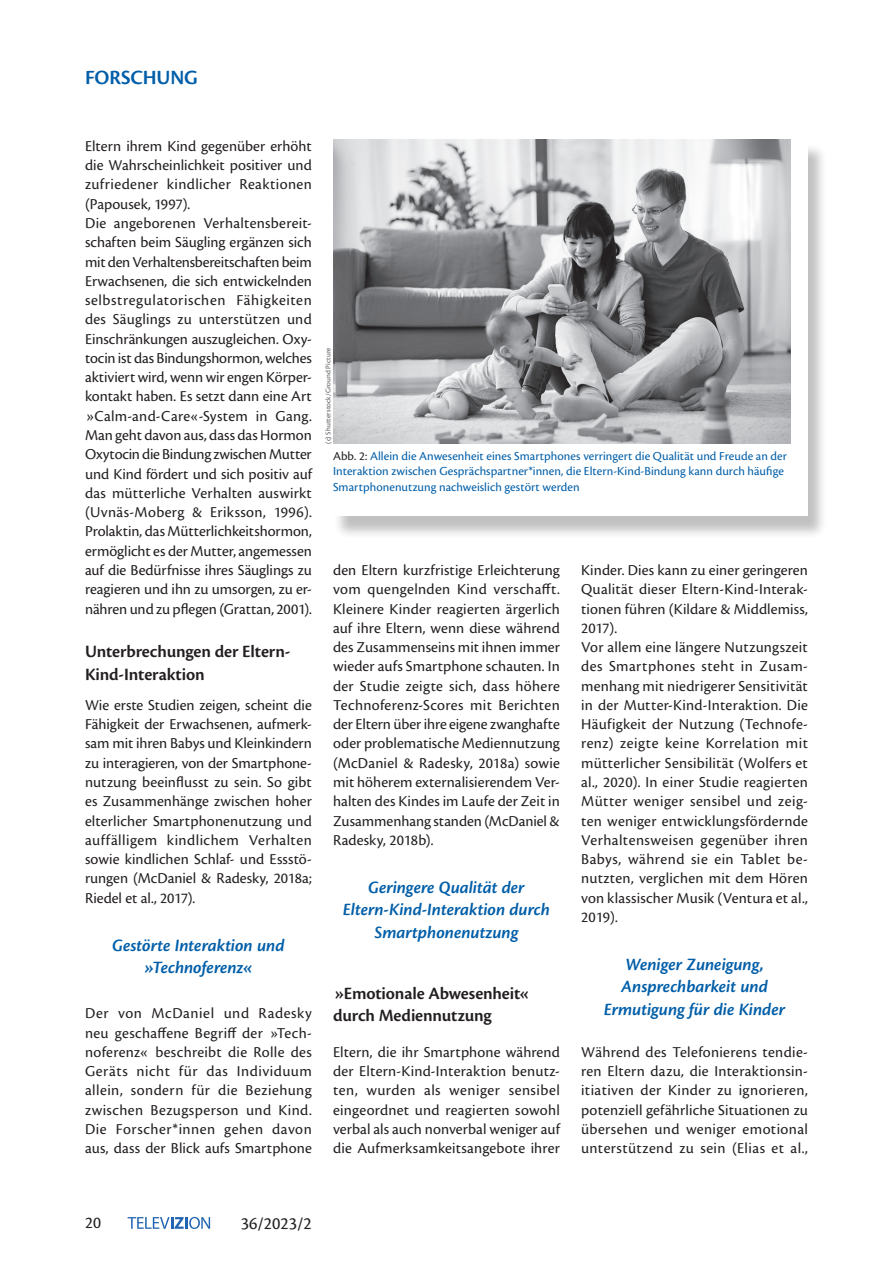
<style>
.page{position:relative;width:893px;height:1263px;background:#fff}
.page>*{position:absolute;margin:0;border:0;box-sizing:border-box;transform-origin:0 0}
.t1{font:600 21px "Cronos Pro";letter-spacing:-.005em;color:#005ea8}
.t2{font:italic 600 18px/22.5px "Cronos Pro";letter-spacing:-.005em;color:#005ea8;text-align:center}
.t3{font:600 18px/22.5px "Cronos Pro";letter-spacing:-.01em;color:#231f20}
.t4{font:18px "Cronos Pro";color:#231f20}
.t5{font:17.25px "Cronos Pro";color:#231f20}
.t6{font:15.75px/19.4px "Cronos Pro";letter-spacing:.01em;color:#231f20;text-align:justify}
.t7{font:12.75px/15.3px "Cronos Pro";letter-spacing:.005em;color:#005ea8}
.t8{font:7.5px "Cronos Pro";letter-spacing:.015em;color:#57585a}
.s1{color:#231f20}
</style>
<div class="page">
<svg style="left:128px;top:1217px;width:82px;height:12px"></svg>
<div style="left:334px;top:144px;width:493px;height:395px;background:#231f20;opacity:.28"></div>
<div style="left:333px;top:139px;width:475px;height:377px;background:#fff"></div>
<img style="left:333px;top:139px;width:458px;height:305px">
<h1 class="t1" style="left:85px;top:65px;width:114px">FORSCHUNG</h1>
<p class="t6" style="left:85px;top:136px;width:228px;text-align:left">Eltern ihrem Kind gegenüber erhöht die Wahrscheinlichkeit positiver und zufriedener kindlicher Reaktionen (Papousek, 1997).<br>Die angeborenen Verhaltensbereit&shy;schaften beim Säugling ergänzen sich mit den Verhaltensbereitschaften beim Erwachsenen, die sich entwickelnden selbstregulatorischen Fähigkeiten des Säuglings zu unterstützen und Einschränkungen auszugleichen. Oxy&shy;tocin ist das Bindungshormon, welches aktiviert wird, wenn wir engen Körper&shy;kontakt haben. Es setzt dann eine Art »Calm-and-Care«-System in Gang.<br>Man geht davon aus, dass das Hormon Oxytocin die Bindung zwischen Mutter und Kind fördert und sich positiv auf das mütterliche Verhalten auswirkt (Uvnäs-Moberg &amp; Eriksson, 1996).<br>Prolaktin, das Mütterlichkeitshormon, ermöglicht es der Mutter, angemessen auf die Bedürfnisse ihres Säuglings zu reagieren und ihn zu umsorgen, zu er&shy;nähren und zu pflegen (Grattan, 2001).</p>
<p class="t3" style="left:85px;top:641px;width:207px">Unterbrechungen der Eltern-<br>Kind-Interaktion</p>
<p class="t6" style="left:85px;top:695px;width:228px">Wie erste Studien zeigen, scheint die Fähigkeit der Erwachsenen, aufmerk&shy;sam mit ihren Babys und Kleinkindern zu interagieren, von der Smartphone&shy;nutzung beeinflusst zu sein. So gibt es Zusammenhänge zwischen hoher elterlicher Smartphonenutzung und auffälligem kindlichem Verhalten sowie kindlichen Schlaf- und Essstö&shy;rungen (McDaniel &amp; Radesky, 2018a; Riedel et al., 2017).</p>
<p class="t2" style="left:112px;top:934px;width:174px">Gestörte Interaktion und »Technoferenz«</p>
<p class="t6" style="left:85px;top:1004px;width:228px">Der von McDaniel und Radesky neu geschaffene Begriff der »Tech&shy;noferenz« beschreibt die Rolle des Geräts nicht für das Individuum allein, sondern für die Beziehung zwischen Bezugsperson und Kind.<br>Die Forscher*innen gehen davon aus, dass der Blick aufs Smartphone</p>
<p class="t8" style="left:324px;top:444px;width:98px;rotate:-90deg">(c) Shutterstock/Ground Picture</p>
<p class="t7" style="left:333px;top:448px;width:455px"><span class="s1">Abb. 2:</span> Allein die Anwesenheit eines Smartphones verringert die Qualität und Freude an der<br>Interaktion zwischen Gesprächspartner*innen, die Eltern-Kind-Bindung kann durch häufige<br>Smartphonenutzung nachweislich gestört werden</p>
<p class="t6" style="left:333px;top:560px;width:228px">den Eltern kurzfristige Erleichterung vom quengelnden Kind verschafft.<br>Kleinere Kinder reagierten ärgerlich auf ihre Eltern, wenn diese während des Zusammenseins mit ihnen immer wieder aufs Smartphone schauten. In der Studie zeigte sich, dass höhere Technoferenz-Scores mit Berichten der Eltern über ihre eigene zwanghafte oder problematische Mediennutzung (McDaniel &amp; Radesky, 2018a) sowie mit höherem externalisierendem Ver&shy;halten des Kindes im Laufe der Zeit in Zusammenhang standen (McDaniel &amp; Radesky, 2018b).</p>
<p class="t2" style="left:343px;top:876px;width:209px">Geringere Qualität der<br>Eltern-Kind-Interaktion durch<br>Smartphonenutzung</p>
<p class="t3" style="left:333px;top:982px;width:199px">»Emotionale Abwesenheit« durch Mediennutzung</p>
<p class="t6" style="left:333px;top:1042px;width:228px">Eltern, die ihr Smartphone während der Eltern-Kind-Interaktion benutz&shy;ten, wurden als weniger sensibel eingeordnet und reagierten sowohl verbal als auch nonverbal weniger auf die Aufmerksamkeitsangebote ihrer</p>
<p class="t6" style="left:581px;top:560px;width:228px;text-align:left">Kinder. Dies kann zu einer geringeren Qualität dieser Eltern-Kind-Interak&shy;tionen führen (Kildare &amp; Middlemiss, 2017).<br>Vor allem eine längere Nutzungszeit des Smartphones steht in Zusam&shy;menhang mit niedrigerer Sensitivität in der Mutter-Kind-Interaktion. Die Häufigkeit der Nutzung (Technofe&shy;renz) zeigte keine Korrelation mit mütterlicher Sensibilität (Wolfers et al., 2020). In einer Studie reagierten Mütter weniger sensibel und zeig&shy;ten weniger entwicklungsfördernde Verhaltensweisen gegenüber ihren Babys, während sie ein Tablet be&shy;nutzten, verglichen mit dem Hören von klassischer Musik (Ventura et al., 2019).</p>
<p class="t2" style="left:604px;top:953px;width:183px">Weniger Zuneigung,<br>Ansprechbarkeit und<br>Ermutigung für die Kinder</p>
<p class="t6" style="left:581px;top:1042px;width:228px">Während des Telefonierens tendie&shy;ren Eltern dazu, die Interaktionsin&shy;itiativen der Kinder zu ignorieren, potenziell gefährliche Situationen zu übersehen und weniger emotional unterstützend zu sein (Elias et al.,</p>
<p class="t5" style="left:85px;top:1213px;width:17px">20</p>
<p class="t4" style="left:241px;top:1213px;width:73px">36/2023/2</p>
</div>
